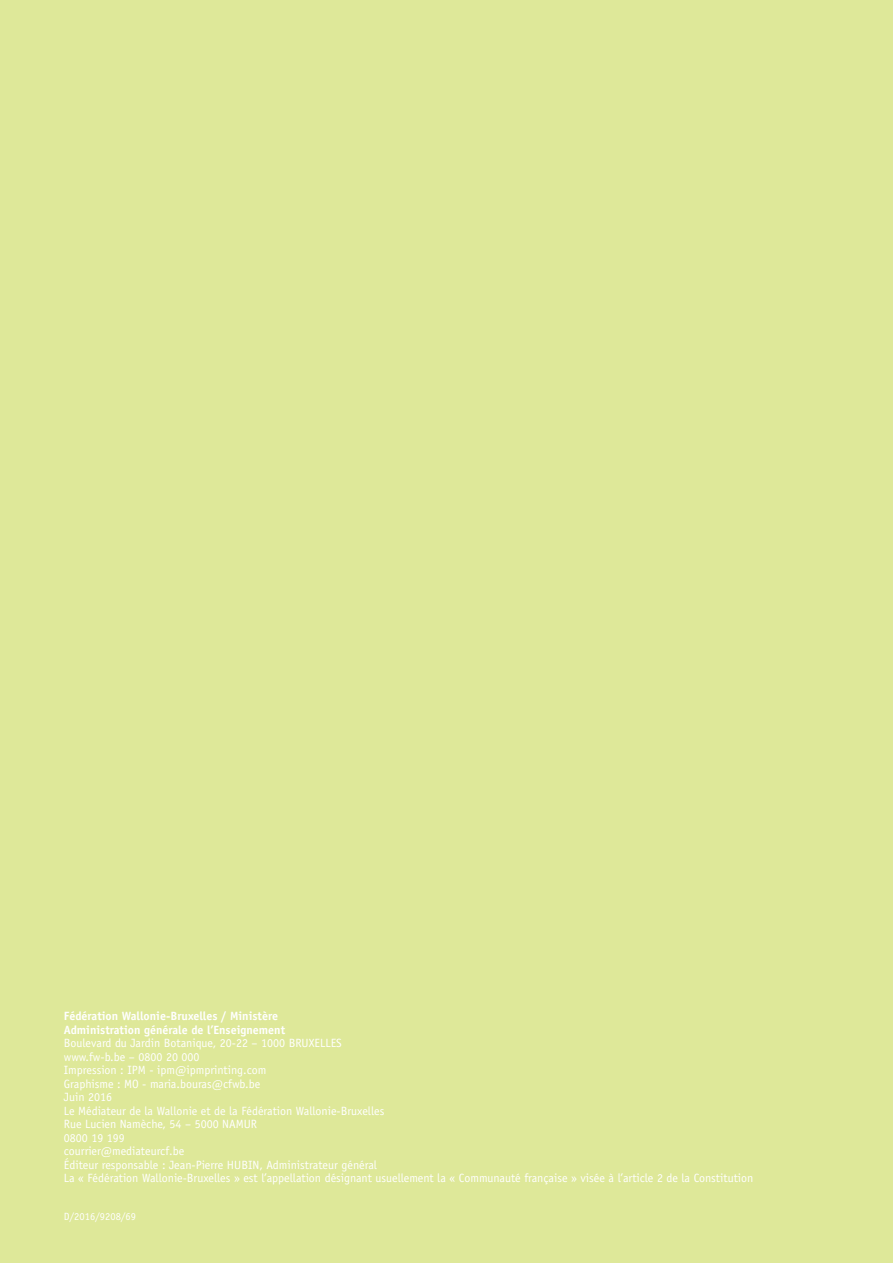
<style>
.page{position:relative;width:893px;height:1263px;background:#dee899}
.page>*{position:absolute;margin:0;border:0;box-sizing:border-box;transform-origin:0 0}
.t1{font:12px/13.5px "Officina Sans";color:#fff}
.t2{font:700 12px/13.5px "Officina Sans";color:#fff}
.t3{font:10.5px "Officina Sans";color:#fff}
</style>
<div class="page">
<p class="t2" style="left:64px;top:1009px;width:223px">Fédération Wallonie-Bruxelles / Ministère<br>Administration générale de l’Enseignement</p>
<p class="t1" style="left:64px;top:1036px;width:691px">Boulevard du Jardin Botanique, 20-22 – 1000 BRUXELLES<br>www.fw-b.be – 0800 20 000<br>Impression : IPM - ipm@ipmprinting.com<br>Graphisme : MO - maria.bouras@cfwb.be<br>Juin 2016<br>Le Médiateur de la Wallonie et de la Fédération Wallonie-Bruxelles<br>Rue Lucien Namèche, 54 – 5000 NAMUR<br>0800 19 199<br>courrier@mediateurcf.be<br>Éditeur responsable : Jean-Pierre HUBIN, Administrateur général<br>La « Fédération Wallonie-Bruxelles » est l’appellation désignant usuellement la « Communauté française » visée à l’article 2 de la Constitution</p>
<p class="t3" style="left:64px;top:1211px;width:74px">D/2016/9208/69</p>
</div>
